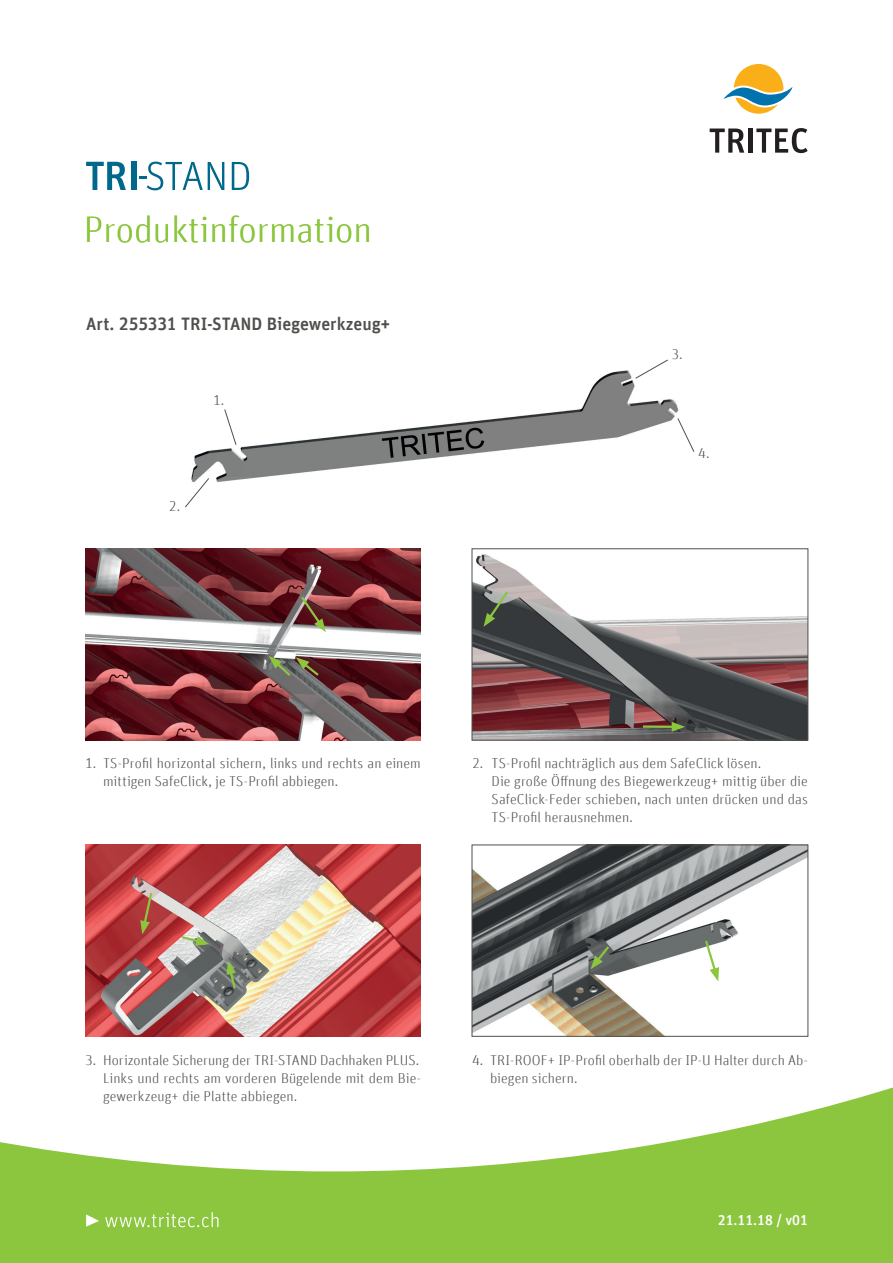
<style>
.page{position:relative;width:893px;height:1263px;background:#fff}
.page>*{position:absolute;margin:0;border:0;box-sizing:border-box;transform-origin:0 0}
.t1{font:300 36.75px "Unit Offc";color:#8bc63e}
.t2{font:500 18px "Unit Offc";letter-spacing:-.005em;color:#4e504c}
.t3{font:300 14.25px/18px "Unit Offc";letter-spacing:.005em;color:#4e504c}
.t4{font:500 14.25px "Unit Offc";color:#fff}
</style>
<div class="page">
<img style="left:85px;top:549px;width:336px;height:191px">
<img style="left:474px;top:847px;width:332px;height:187px">
<div style="left:472px;top:845px;width:336px;height:191px;border:1px solid #4e504c"></div>
<img style="left:85px;top:845px;width:336px;height:191px">
<img style="left:191px;top:370px;width:488px;height:112px">
<svg style="left:232px;top:162px;width:17px;height:28px"></svg>
<div style="left:131px;top:162px;width:5px;height:28px;background:#00688a"></div>
<svg style="left:86px;top:162px;width:40px;height:28px"></svg>
<svg style="left:140px;top:162px;width:84px;height:28px"></svg>
<svg style="left:0;top:1087px;width:893px;height:176px;fill:#8bc63e"></svg>
<svg style="left:86px;top:1214px;width:13px;height:13px"></svg>
<svg style="left:105px;top:1212px;width:113px;height:15px;background:#a0d061"></svg>
<svg style="left:724px;top:64px;width:68px;height:50px"></svg>
<svg style="left:710px;top:129px;width:34px;height:24px"></svg>
<div style="left:748px;top:129px;width:5px;height:24px;background:#231f20"></div>
<svg style="left:756px;top:128px;width:52px;height:25px"></svg>
<img style="left:474px;top:554px;width:332px;height:184px">
<div style="left:472px;top:549px;width:336px;height:191px;border:1px solid #4e504c"></div>
<svg style="left:299px;top:594px;width:27px;height:38px"></svg>
<svg style="left:269px;top:656px;width:52px;height:22px"></svg>
<svg style="left:483px;top:589px;width:27px;height:38px"></svg>
<hr style="left:643px;top:725px;width:33px;height:3px;background:#8bc63e">
<svg style="left:672px;top:722px;width:13px;height:10px"></svg>
<svg style="left:140px;top:890px;width:14px;height:44px"></svg>
<svg style="left:226px;top:961px;width:11px;height:30px"></svg>
<svg style="left:179px;top:934px;width:31px;height:11px"></svg>
<svg style="left:703px;top:938px;width:16px;height:43px"></svg>
<svg style="left:591px;top:944px;width:20px;height:25px"></svg>
<svg style="left:224px;top:408px;width:13px;height:38px"></svg>
<svg style="left:185px;top:477px;width:25px;height:31px"></svg>
<svg style="left:635px;top:359px;width:34px;height:20px"></svg>
<svg style="left:677px;top:417px;width:18px;height:36px"></svg>
<h1 class="t1" style="left:84px;top:208px;width:290px">Produktinformation</h1>
<p class="t2" style="left:86px;top:313px;width:306px">Art. 255331 TRI-STAND Biegewerkzeug+</p>
<p class="t3" style="left:213px;top:391px;width:13px">1.</p>
<p class="t3" style="left:169px;top:498px;width:13px">2.</p>
<p class="t3" style="left:671px;top:345px;width:13px">3.</p>
<p class="t3" style="left:698px;top:445px;width:13px">4.</p>
<p class="t3" style="left:103px;top:755px;width:319px;text-indent:-18px">1. TS-Profil horizontal sichern, links und rechts an einem mittigen SafeClick, je TS-Profil abbiegen.</p>
<p class="t3" style="left:491px;top:755px;width:318px;text-indent:-19px">2. TS-Profil nachträglich aus dem SafeClick lösen.<br>Die große Öffnung des Biegewerkzeug+ mittig über die SafeClick-Feder schieben, nach unten drücken und das TS-Profil herausnehmen.</p>
<p class="t3" style="left:103px;top:1051px;width:319px;text-align:justify;text-indent:-18px">3. Horizontale Sicherung der TRI-STAND Dachhaken PLUS.<br>Links und rechts am vorderen Bügelende mit dem Bie&shy;gewerkzeug+ die Platte abbiegen.</p>
<p class="t3" style="left:490px;top:1051px;width:319px;text-indent:-18px">4. TRI-ROOF+ IP-Profil oberhalb der IP-U Halter durch Ab&shy;biegen sichern.</p>
<p class="t4" style="left:718px;top:1212px;width:91px">21.11.18 / v01</p>
</div>
